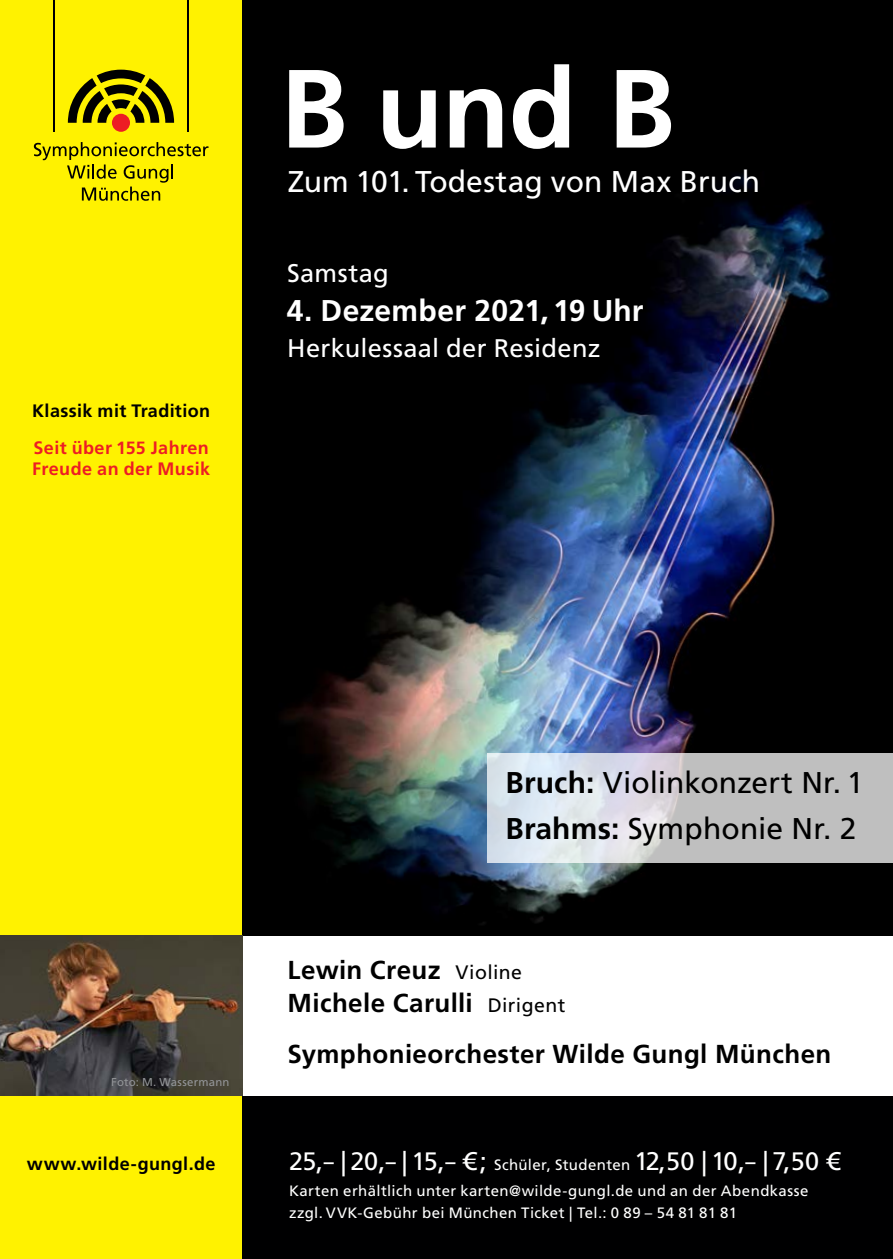
<style>
.page{position:relative;width:893px;height:1259px;background:#fff}
.page>*{position:absolute;margin:0;border:0;box-sizing:border-box;transform-origin:0 0}
.t1{font:700 111px "Frutiger LT Std";color:#fff}
.t2{font:30px/45.9px "Frutiger LT Std";letter-spacing:.005em;color:#000}
.t3{font:30px "Frutiger LT Std";color:#fff}
.t4{font:700 30px "Frutiger LT Std";letter-spacing:.005em;color:#fff}
.t5{font:700 25.8px/33px "Frutiger LT Std";letter-spacing:.015em;color:#000}
.t6{font:25.5px "Frutiger LT Std";letter-spacing:.015em;color:#fff}
.t7{font:700 18px/37.8px "Frutiger LT Std";letter-spacing:.025em;color:#000}
.t8{font:700 18px "Frutiger LT Std";letter-spacing:.025em;color:#ed1d24}
.t9{font:15px/22.8px "Frutiger LT Std";letter-spacing:.025em;color:#fff}
.t10{font:11.4px "Frutiger LT Std";letter-spacing:.02em;color:#939598}
.s1{color:#ed1d24}
.s2{font-size:17.7px;color:#ed1d24}
.s3{font-weight:700}
.s4{font-weight:400;font-size:19.5px}
.s5{font-size:25.2px}
.s6{font-size:15px}
</style>
<div class="page">
<img style="left:242px;top:0;width:651px;height:935px">
<div style="left:217px;top:1084px;width:676px;height:175px;background:#000001"></div>
<svg style="left:487px;top:753px;width:406px;height:109px;background:#ccced2"></svg>
<div style="left:217px;top:935px;width:676px;height:160px;background:#fff"></div>
<div style="left:0;top:0;width:242px;height:1259px;background:#fff200"></div>
<svg style="left:34px;top:142px;width:174px;height:59px"></svg>
<svg style="left:68px;top:70px;width:106px;height:53px"></svg>
<div style="left:112px;top:114px;width:18px;height:18px;background:#ed1d24;border-radius:50%"></div>
<hr style="left:54px;top:0;width:1px;height:132px;background:#000">
<hr style="left:187px;top:0;width:1px;height:132px;background:#000">
<img style="left:0;top:935px;width:242px;height:160px">
<p class="t7" style="left:32px;top:391px;width:180px">Klassik mit Tradition<br><span class="s1">Seit über</span> <span class="s2">155</span> <span class="s1">Jahren</span></p>
<p class="t8" style="left:32px;top:458px;width:180px">Freude an der Musik</p>
<h1 class="t1" style="left:280px;top:44px;width:397px">B und B</h1>
<h2 class="t3" style="left:288px;top:164px;width:474px">Zum 101. Todestag von Max Bruch</h2>
<h3 class="t6" style="left:287px;top:258px;width:103px">Samstag</h3>
<h2 class="t4" style="left:287px;top:292px;width:358px">4. Dezember 2021, 19 Uhr</h2>
<h3 class="t6" style="left:287px;top:333px;width:315px">Herkulessaal der Residenz</h3>
<p class="t10" style="left:111px;top:1075px;width:120px">Foto: M. Wassermann</p>
<p class="t7" style="left:27px;top:1145px;width:190px">www.wilde-gungl.de</p>
<h2 class="t2" style="left:505px;top:760px;width:359px"><span class="s3">Bruch:</span> Violinkonzert Nr. 1<br><span class="s3">Brahms:</span> Symphonie Nr. 2</h2>
<h3 class="t5" style="left:287px;top:954px;width:280px">Lewin Creuz <span class="s4">Violine<br></span>Michele Carulli <span class="s4">Dirigent</span></h3>
<h3 class="t5" style="left:287px;top:1038px;width:545px">Symphonieorchester Wilde Gungl München</h3>
<h3 class="t6" style="left:289px;top:1146px;width:553px"><span class="s5">25</span>,<span class="s5">–</span> | <span class="s5">20</span>,<span class="s5">–</span> | <span class="s5">15,–</span> €; <span class="s6">Schüler, Studenten</span> 12,<span class="s5">50</span> | 10,<span class="s5">–</span> | 7,<span class="s5">50</span> €</h3>
<p class="t9" style="left:289px;top:1179px;width:521px">Karten erhältlich unter karten@wilde-gungl.de und an der Abendkasse zzgl. VVK-Gebühr bei München Ticket | Tel.: 0 89 – 54 81 81 81</p>
</div>
